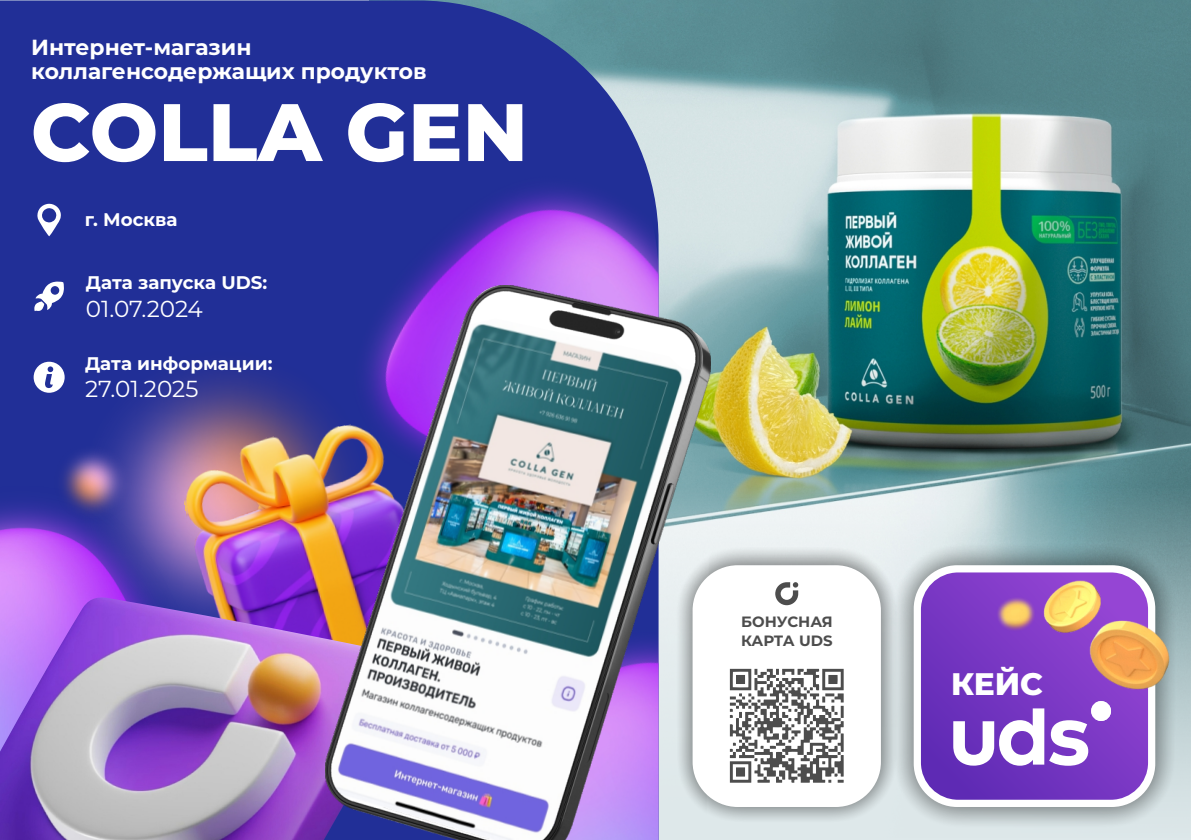
<style>
.page{position:relative;width:1191px;height:840px;background:#fff}
.page>*{position:absolute;margin:0;border:0;box-sizing:border-box;transform-origin:0 0}
.t1{font:800 81.2px "Montserrat";color:#fff}
.t2{font:800 31px "Montserrat";color:#fff}
.t3{font:23.2px "Montserrat";color:#fff}
.t4{font:700 21.8px/24px "Montserrat";color:#fff}
.t5{font:700 18.2px "Montserrat";color:#fff}
.t6{font:700 15px/18.6px "Montserrat";color:#4d4d4d}
</style>
<div class="page">
<img style="left:658px;top:0;width:532px;height:839px">
<svg style="left:0;top:0;width:658px;height:452px;background:#273898"></svg>
<img style="left:340px;top:146px;width:318px;height:117px">
<img style="left:55px;top:323px;width:266px;height:129px">
<img style="left:0;top:452px;width:176px;height:143px">
<img style="left:176px;top:416px;width:145px;height:179px">
<img style="left:0;top:595px;width:321px;height:244px">
<img style="left:52px;top:442px;width:81px;height:81px;border-radius:50%">
<svg style="left:34px;top:281px;width:30px;height:30px"></svg>
<svg style="left:34px;top:361px;width:31px;height:31px"></svg>
<svg style="left:37px;top:203px;width:24px;height:33px"></svg>
<div style="left:877px;top:528px;width:313px;height:311px;background:#000;opacity:.49"></div>
<div style="left:913px;top:565px;width:242px;height:241px;background:#fff;border-radius:43px"></div>
<div style="left:664px;top:536px;width:245px;height:298px;background:#000;opacity:.49"></div>
<div style="left:692px;top:565px;width:189px;height:241px;background:#fff;border-radius:45px"></div>
<svg style="left:775px;top:582px;width:23px;height:23px"></svg>
<svg style="left:921px;top:572px;width:227px;height:227px;background:#7737c2"></svg>
<img style="left:1031px;top:572px;width:74px;height:65px;border-radius:50%">
<img style="left:1081px;top:613px;width:92px;height:85px">
<img style="left:989px;top:593px;width:51px;height:41px">
<svg style="left:953px;top:700px;width:158px;height:65px"></svg>
<div style="left:1091px;top:700px;width:20px;height:20px;background:#fff;border-radius:50%"></div>
<svg style="left:729px;top:668px;width:114px;height:114px"></svg>
<img style="left:321px;top:263px;width:389px;height:576px">
<p class="t4" style="left:31px;top:35px;width:397px">Интернет-магазин коллагенсодержащих продуктов</p>
<h1 class="t1" style="left:31px;top:82px;width:498px">COLLA GEN</h1>
<p class="t5" style="left:85px;top:208px;width:94px">г. Москва</p>
<p class="t5" style="left:86px;top:271px;width:183px">Дата запуска UDS:</p>
<p class="t3" style="left:86px;top:294px;width:119px">01.07.2024</p>
<p class="t5" style="left:85px;top:352px;width:189px">Дата информации:</p>
<p class="t3" style="left:85px;top:374px;width:115px">27.01.2025</p>
<p class="t6" style="left:741px;top:612px;width:93px">БОНУСНАЯ<br>КАРТА UDS</p>
<h2 class="t2" style="left:951px;top:665px;width:93px">КЕЙС</h2>
</div>
